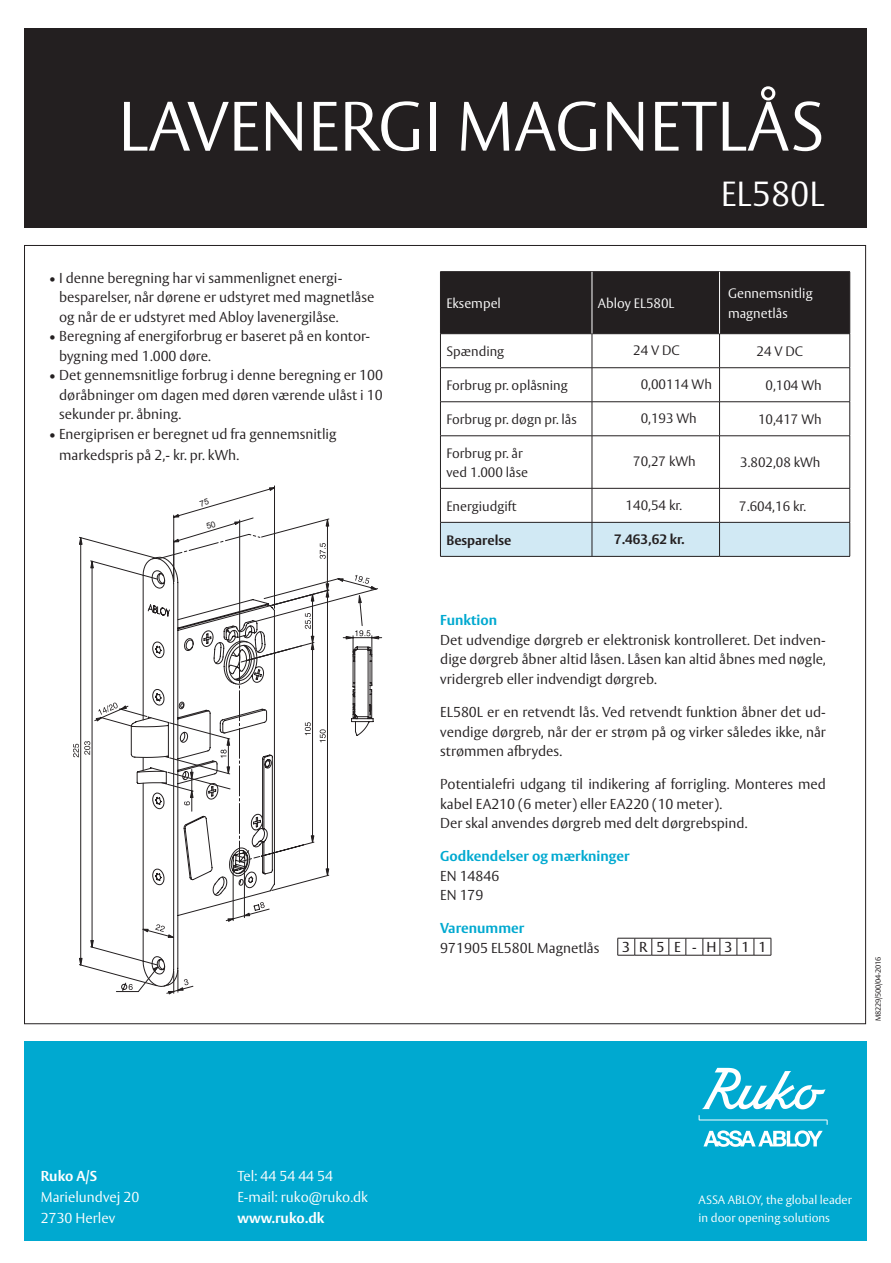
<style>
.page{position:relative;width:891px;height:1263px;background:#fff}
.page>*{position:absolute;margin:0;border:0;box-sizing:border-box;transform-origin:0 0}
.t1{font:300 69px "ASSA Vesta";color:#fff}
.t2{font:300 34.5px "ASSA Vesta";color:#fff}
.t3{font:300 14.25px/19.5px "ASSA Vesta";color:#231f20}
.t4{font:300 14.25px/21px "ASSA Vesta";color:#fff}
.t5{font:700 14.25px "ASSA Vesta";color:#00a9d0}
.t6{font:700 14.25px "ASSA Vesta";color:#fff}
.t7{font:14.25px "ASSA Vesta";letter-spacing:.63em;color:#231f20}
.t8{font:300 13.5px/19.5px "ASSA Vesta";color:#231f20}
.t9{font:300 13.5px/19.5px "ASSA Vesta";color:#fff}
.t10{font:700 13.5px "ASSA Vesta";color:#231f20}
.t11{font:300 12px/18px "ASSA Vesta";color:#fff}
.t12{font:7.5px "ASSA Vesta";letter-spacing:-.025em;color:#231f20}
</style>
<div class="page">
<div style="left:24px;top:1041px;width:842px;height:199px;background:#00a9d0"></div>
<svg style="left:698px;top:1115px;width:129px;height:9px"></svg>
<svg style="left:703px;top:1130px;width:119px;height:16px"></svg>
<svg style="left:702px;top:1067px;width:123px;height:42px"></svg>
<div style="left:24px;top:28px;width:842px;height:200px;background:#231f20"></div>
<div style="left:441px;top:272px;width:408px;height:61px;background:#231f20"></div>
<div style="left:441px;top:523px;width:408px;height:33px;background:#d1e9f4"></div>
<hr style="left:440px;top:271px;width:151px;height:1px;background:#231f20">
<hr style="left:440px;top:272px;width:1px;height:61px;background:#231f20">
<hr style="left:591px;top:271px;width:128px;height:1px;background:#231f20">
<hr style="left:719px;top:271px;width:130px;height:1px;background:#231f20">
<hr style="left:849px;top:272px;width:1px;height:61px;background:#231f20">
<hr style="left:440px;top:333px;width:151px;height:1px;background:#231f20">
<hr style="left:440px;top:334px;width:1px;height:33px;background:#231f20">
<hr style="left:591px;top:333px;width:128px;height:1px;background:#231f20">
<hr style="left:591px;top:334px;width:1px;height:33px;background:#231f20">
<hr style="left:719px;top:333px;width:130px;height:1px;background:#231f20">
<hr style="left:719px;top:334px;width:1px;height:33px;background:#231f20">
<hr style="left:849px;top:334px;width:1px;height:33px;background:#231f20">
<hr style="left:440px;top:436px;width:1px;height:52px;background:#231f20">
<hr style="left:591px;top:436px;width:1px;height:52px;background:#231f20">
<hr style="left:719px;top:436px;width:1px;height:52px;background:#231f20">
<hr style="left:849px;top:436px;width:1px;height:52px;background:#231f20">
<hr style="left:440px;top:488px;width:151px;height:1px;background:#231f20">
<hr style="left:440px;top:488px;width:1px;height:34px;background:#231f20">
<hr style="left:591px;top:488px;width:128px;height:1px;background:#231f20">
<hr style="left:591px;top:488px;width:1px;height:34px;background:#231f20">
<hr style="left:719px;top:488px;width:130px;height:1px;background:#231f20">
<hr style="left:719px;top:488px;width:1px;height:34px;background:#231f20">
<hr style="left:849px;top:488px;width:1px;height:34px;background:#231f20">
<hr style="left:440px;top:522px;width:1px;height:34px;background:#231f20">
<hr style="left:591px;top:522px;width:1px;height:34px;background:#231f20">
<hr style="left:719px;top:522px;width:1px;height:34px;background:#231f20">
<hr style="left:849px;top:522px;width:1px;height:34px;background:#231f20">
<hr style="left:440px;top:556px;width:151px;height:1px;background:#231f20">
<hr style="left:591px;top:556px;width:128px;height:1px;background:#231f20">
<hr style="left:719px;top:556px;width:130px;height:1px;background:#231f20">
<hr style="left:591px;top:272px;width:1px;height:61px;background:#fff">
<hr style="left:719px;top:272px;width:1px;height:61px;background:#fff">
<hr style="left:440px;top:435px;width:151px;height:1px;background:#231f20">
<hr style="left:591px;top:435px;width:128px;height:1px;background:#231f20">
<hr style="left:719px;top:435px;width:130px;height:1px;background:#231f20">
<hr style="left:440px;top:522px;width:151px;height:1px;background:#231f20">
<hr style="left:591px;top:522px;width:128px;height:1px;background:#231f20">
<hr style="left:440px;top:367px;width:151px;height:1px;background:#231f20">
<hr style="left:440px;top:368px;width:1px;height:33px;background:#231f20">
<hr style="left:591px;top:367px;width:128px;height:1px;background:#231f20">
<hr style="left:591px;top:368px;width:1px;height:33px;background:#231f20">
<hr style="left:719px;top:367px;width:130px;height:1px;background:#231f20">
<hr style="left:719px;top:368px;width:1px;height:33px;background:#231f20">
<hr style="left:849px;top:368px;width:1px;height:33px;background:#231f20">
<hr style="left:719px;top:522px;width:130px;height:1px;background:#231f20">
<hr style="left:440px;top:401px;width:151px;height:1px;background:#231f20">
<hr style="left:440px;top:402px;width:1px;height:33px;background:#231f20">
<hr style="left:591px;top:401px;width:128px;height:1px;background:#231f20">
<hr style="left:591px;top:402px;width:1px;height:33px;background:#231f20">
<hr style="left:719px;top:401px;width:130px;height:1px;background:#231f20">
<hr style="left:719px;top:402px;width:1px;height:33px;background:#231f20">
<hr style="left:849px;top:402px;width:1px;height:33px;background:#231f20">
<svg style="left:617px;top:938px;width:154px;height:18px"></svg>
<svg style="left:73px;top:486px;width:308px;height:508px"></svg>
<h1 class="t1" style="left:118px;top:85px;width:701px">Lavenergi magnetlås</h1>
<h2 class="t2" style="left:720px;top:174px;width:105px">EL580L</h2>
<p class="t3" style="left:59px;top:268px;width:317px;text-indent:-10px">• I denne beregning har vi sammenlignet energi&shy;besparelser, når dørene er udstyret med magnetlåse og når de er udstyret med Abloy lavenergilåse.</p>
<p class="t3" style="left:59px;top:327px;width:312px;text-indent:-10px">• Beregning af energiforbrug er baseret på en kontor&shy;bygning med 1.000 døre.</p>
<p class="t3" style="left:59px;top:366px;width:325px;text-align:justify;text-indent:-10px">• Det gennemsnitlige forbrug i denne beregning er 100 døråbninger om dagen med døren værende ulåst i 10 sekunder pr. åbning.</p>
<p class="t3" style="left:59px;top:424px;width:279px;line-height:21px;text-indent:-10px">• Energiprisen er beregnet ud fra gennemsnitlig markedspris på 2,- kr. pr. kWh.</p>
<p class="t9" style="left:446px;top:294px;width:56px">Eksempel</p>
<p class="t9" style="left:597px;top:294px;width:78px">Abloy EL580L</p>
<p class="t9" style="left:727px;top:284px;width:86px">Gennemsnitlig magnetlås</p>
<p class="t8" style="left:446px;top:342px;width:59px">Spænding</p>
<p class="t8" style="left:633px;top:341px;width:48px">24 V DC</p>
<p class="t8" style="left:756px;top:342px;width:48px">24 V DC</p>
<p class="t8" style="left:446px;top:376px;width:123px">Forbrug pr. oplåsning</p>
<p class="t8" style="left:640px;top:375px;width:73px">0,00114 Wh</p>
<p class="t8" style="left:765px;top:376px;width:58px">0,104 Wh</p>
<p class="t8" style="left:446px;top:410px;width:132px">Forbrug pr. døgn pr. lås</p>
<p class="t8" style="left:640px;top:409px;width:58px">0,193 Wh</p>
<p class="t8" style="left:757px;top:410px;width:65px">10,417 Wh</p>
<p class="t8" style="left:446px;top:444px;width:83px">Forbrug pr. år ved 1.000 låse</p>
<p class="t8" style="left:633px;top:452px;width:64px">70,27 kWh</p>
<p class="t8" style="left:739px;top:453px;width:82px">3.802,08 kWh</p>
<p class="t8" style="left:446px;top:497px;width:72px">Energiudgift</p>
<p class="t8" style="left:625px;top:496px;width:58px">140,54 kr.</p>
<p class="t8" style="left:739px;top:497px;width:68px">7.604,16 kr.</p>
<p class="t10" style="left:446px;top:531px;width:66px">Besparelse</p>
<p class="t10" style="left:614px;top:531px;width:72px">7.463,62 kr.</p>
<p class="t5" style="left:440px;top:611px;width:58px">Funktion</p>
<p class="t3" style="left:440px;top:631px;width:387px;text-align:justify">Det udvendige dørgreb er elektronisk kontrolleret. Det indven&shy;dige dørgreb åbner altid låsen. Låsen kan altid åbnes med nøgle, vridergreb eller indvendigt dørgreb.</p>
<p class="t3" style="left:440px;top:703px;width:387px;text-align:justify">EL580L er en retvendt lås. Ved retvendt funktion åbner det ud&shy;vendige dørgreb, når der er strøm på og virker således ikke, når strømmen afbrydes.</p>
<p class="t3" style="left:440px;top:775px;width:387px">Potentialefri udgang til indikering af forrigling. Monteres med kabel EA210 (6 meter) eller EA220 (10 meter).<br>Der skal anvendes dørgreb med delt dørgrebspind.</p>
<p class="t5" style="left:440px;top:847px;width:191px">Godkendelser og mærkninger</p>
<p class="t3" style="left:440px;top:866px;width:61px">EN 14846<br>EN 179</p>
<p class="t5" style="left:440px;top:919px;width:85px">Varenummer</p>
<p class="t3" style="left:440px;top:938px;width:161px">971905 EL580L Magnetlås</p>
<p class="t7" style="left:622px;top:938px;width:146px">3R5E -H311</p>
<p class="t12" style="left:873px;top:1021px;width:66px;rotate:-90deg">M8229/500/04-2016</p>
<p class="t6" style="left:41px;top:1167px;width:58px">Ruko A/S</p>
<p class="t4" style="left:41px;top:1187px;width:100px">Marielundvej 20<br>2730 Herlev</p>
<p class="t4" style="left:237px;top:1166px;width:132px">Tel: 44 54 44 54<br>E-mail: ruko@ruko.dk</p>
<p class="t6" style="left:237px;top:1209px;width:88px">www.ruko.dk</p>
<p class="t11" style="left:698px;top:1191px;width:155px">ASSA ABLOY, the global leader in door opening solutions</p>
</div>
